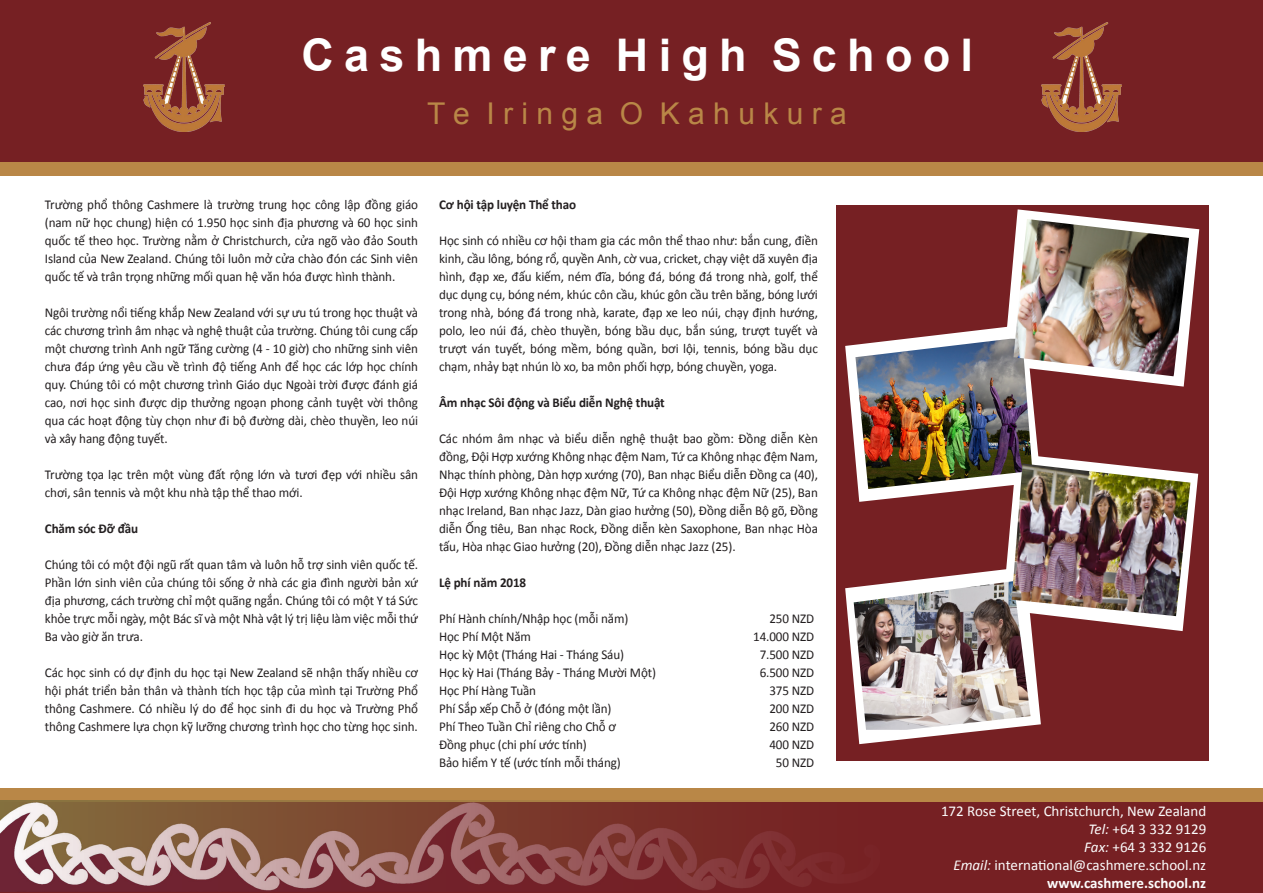
<style>
.page{position:relative;width:1263px;height:893px;background:#fff}
.page>*{position:absolute;margin:0;border:0;box-sizing:border-box;transform-origin:0 0}
.t1{font:700 45px "Arial";letter-spacing:.23em;color:#fff}
.t2{font:30px "Arial";color:#b98747}
.t3{font:15px "Calibri";color:#fcfcfc}
.t4{font:700 15px "Calibri";color:#fcfcfc}
.t5{font:13.5px/18px "Calibri";letter-spacing:-.01em;color:#231f20;text-align:justify}
.t6{font:700 13.5px "Calibri";letter-spacing:-.01em;color:#231f20}
.s1{font-style:italic}
</style>
<div class="page">
<div style="left:0;top:0;width:1263px;height:163px;background:#762023"></div>
<img style="left:144px;top:22px;width:80px;height:110px">
<div style="left:0;top:163px;width:1263px;height:13px;background:#b98747"></div>
<div style="left:0;top:801px;width:1263px;height:92px;background:#762023"></div>
<div style="left:0;top:788px;width:1263px;height:13px;background:#b98747"></div>
<div style="left:836px;top:205px;width:372px;height:555px;background:#762023"></div>
<img style="left:1041px;top:22px;width:81px;height:110px">
<img style="left:0;top:801px;width:879px;height:90px">
<svg style="left:845px;top:209px;width:354px;height:535px"></svg>
<img style="left:854px;top:581px;width:176px;height:149px">
<img style="left:855px;top:339px;width:177px;height:150px">
<img style="left:1013px;top:219px;width:176px;height:157px">
<img style="left:1012px;top:463px;width:178px;height:153px">
<p class="t1" style="left:301px;top:23px;width:673px">Cashmere High School</p>
<p class="t2" style="left:427px;top:93px;width:421px">T e I r i n g a O K a h u k u r a</p>
<p class="t5" style="left:45px;top:195px;width:375px">Trường phổ thông Cashmere là trường trung học công lập đồng giáo (nam nữ học chung) hiện có 1.950 học sinh địa phương và 60 học sinh quốc tế theo học. Trường nằm ở Christchurch, cửa ngõ vào đảo South Island của New Zealand. Chúng tôi luôn mở cửa chào đón các Sinh viên quốc tế và trân trọng những mối quan hệ văn hóa được hình thành.</p>
<p class="t5" style="left:45px;top:303px;width:375px">Ngôi trường nổi tiếng khắp New Zealand với sự ưu tú trong học thuật và các chương trình âm nhạc và nghệ thuật của trường. Chúng tôi cung cấp một chương trình Anh ngữ Tăng cường (4 - 10 giờ) cho những sinh viên chưa đá p ứng yêu cầu về trình độ tiếng Anh để học các lớp học chính quy. Chúng tôi có một chương trình Giáo dục Ngoài trời được đánh giá cao, nơi học sinh được dị p thưởng ngoạ n phong cảnh tuyệt vời thông qua các hoạt động tùy chọn như đi bộ đường dà i, chèo thuyền, leo núi và xây hang động tuyết.</p>
<p class="t5" style="left:45px;top:465px;width:375px">Trường tọa lạc trên một vùng đất rộ ng lớn và tươi đẹp với nhiều sân chơi, sân tennis và một khu nhà tập thể thao mới.</p>
<p class="t6" style="left:45px;top:519px;width:95px">Chăm sóc Đỡ đầu</p>
<p class="t5" style="left:45px;top:555px;width:375px">Chúng tôi có một đội ngũ rất quan tâm và luôn hỗ trợ sinh viên quốc tế.<br>Phần lớn sinh viên của chúng tôi sống ở nhà các gia đình người bả n xứ địa phương, cách trường chỉ một quãng ngắ n. Chúng tôi có một Y tá Sức khỏe trực mỗi ngày, một Bác sĩ và một Nhà vật lý trị liệu là m việc mỗi thứ Ba vào giờ ăn trưa.</p>
<p class="t5" style="left:45px;top:663px;width:375px">Các học sinh có dự định du học tại New Zealand sẽ nhận thấy nhiều cơ hội phát triển bả n thân và thà nh tích học tập của mình tạ i Trường Phổ thông Cashmere. Có nhiều lý do để học sinh đi du học và Trường Phổ thông Cashmere lựa chọn kỹ lưỡng chương trình học cho từng học sinh.</p>
<p class="t6" style="left:439px;top:195px;width:139px">Cơ hội tập luyện Thể thao</p>
<p class="t5" style="left:439px;top:231px;width:380px">Học sinh có nhiều cơ hội tham gia các môn thể thao như: bắn cung, điền kinh, cầu lông, bóng rổ, quyền Anh, cờ vua, cricket, chạy việt dã xuyên địa hình, đạ p xe, đấu kiếm, ném đĩa, bóng đá, bóng đá trong nhà, golf, thể dục dụ ng cụ, bóng ném, khúc côn cầu, khúc gôn cầu trên băng, bóng lưới trong nhà, bóng đá trong nhà, karate, đạ p xe leo núi, chạy định hướng, polo, leo núi đá, chèo thuyền, bóng bầu dục, bắn súng, trượt tuyết và trượt vá n tuyết, bóng mềm, bóng quần, bơi lội, tennis, bóng bầu dục chạm, nhảy bạt nhú n lò xo, ba môn phối hợp, bóng chuyền, yoga.</p>
<p class="t6" style="left:439px;top:393px;width:227px">Âm nhạc Sôi động và Biểu diễn Nghệ thuật</p>
<p class="t5" style="left:439px;top:429px;width:380px">Các nhóm âm nhạc và biểu diễn nghệ thuật bao gồm: Đồng diễn Kèn đồng, Đội Hợp xướng Không nhạc đệm Nam, Tứ ca Không nhạc đệm Nam, Nhạc thính phòng, Dà n hợp xướng (70), Ban nhạc Biểu diễn Đồng ca (40), Đội Hợp xướng Không nhạc đệm Nữ, Tứ ca Không nhạc đệm Nữ (25), Ban nhạc Ireland, Ban nhạc Jazz, Dà n giao hưởng (50), Đồng diễn Bộ gõ, Đồng diễn Ống tiêu, Ban nhạc Rock, Đồng diễn kèn Saxophone, Ban nhạc Hòa tấu, Hòa nhạc Giao hưởng (20), Đồng diễn nhạc Jazz (25).</p>
<p class="t6" style="left:439px;top:573px;width:89px">Lệ phí năm 2018</p>
<p class="t5" style="left:439px;top:609px;width:191px">Phí Hà nh chính/Nhập học (mỗi năm)</p>
<p class="t5" style="left:769px;top:609px;width:46px">250 NZD</p>
<p class="t5" style="left:439px;top:627px;width:93px">Học Phí Một Năm</p>
<p class="t5" style="left:753px;top:627px;width:62px">14.000 NZD</p>
<p class="t5" style="left:439px;top:645px;width:187px">Học kỳ Một (Tháng Hai - Tháng Sáu)</p>
<p class="t5" style="left:760px;top:645px;width:56px">7.500 NZD</p>
<p class="t5" style="left:439px;top:663px;width:218px">Học kỳ Hai (Tháng Bảy - Tháng Mười Một)</p>
<p class="t5" style="left:760px;top:663px;width:56px">6.500 NZD</p>
<p class="t5" style="left:439px;top:681px;width:99px">Học Phí Hàng Tuần</p>
<p class="t5" style="left:769px;top:681px;width:46px">375 NZD</p>
<p class="t5" style="left:439px;top:699px;width:174px">Phí Sắ p xếp Chỗ ở (đóng một lần)</p>
<p class="t5" style="left:769px;top:699px;width:46px">200 NZD</p>
<p class="t5" style="left:439px;top:717px;width:179px">Phí Theo Tuần Chỉ riêng cho Chỗ ơ</p>
<p class="t5" style="left:769px;top:717px;width:46px">260 NZD</p>
<p class="t5" style="left:439px;top:735px;width:149px">Đồng phục (chi phí ước tính)</p>
<p class="t5" style="left:769px;top:735px;width:46px">400 NZD</p>
<p class="t5" style="left:439px;top:753px;width:183px">Bảo hiểm Y tế (ước tính mỗi tháng)</p>
<p class="t5" style="left:776px;top:753px;width:40px">50 NZD</p>
<p class="t3" style="left:941px;top:800px;width:267px">172 Rose Street, Christchurch, New Zealand</p>
<p class="t3" style="left:1088px;top:818px;width:119px"><span class="s1">Tel:</span> +64 3 332 9129</p>
<p class="t3" style="left:1084px;top:836px;width:123px"><span class="s1">Fax:</span> +64 3 332 9126</p>
<p class="t3" style="left:953px;top:854px;width:254px"><span class="s1">Email:</span> international@cashmere.school.nz</p>
<p class="t4" style="left:1047px;top:872px;width:161px">www.cashmere.school.nz</p>
</div>
